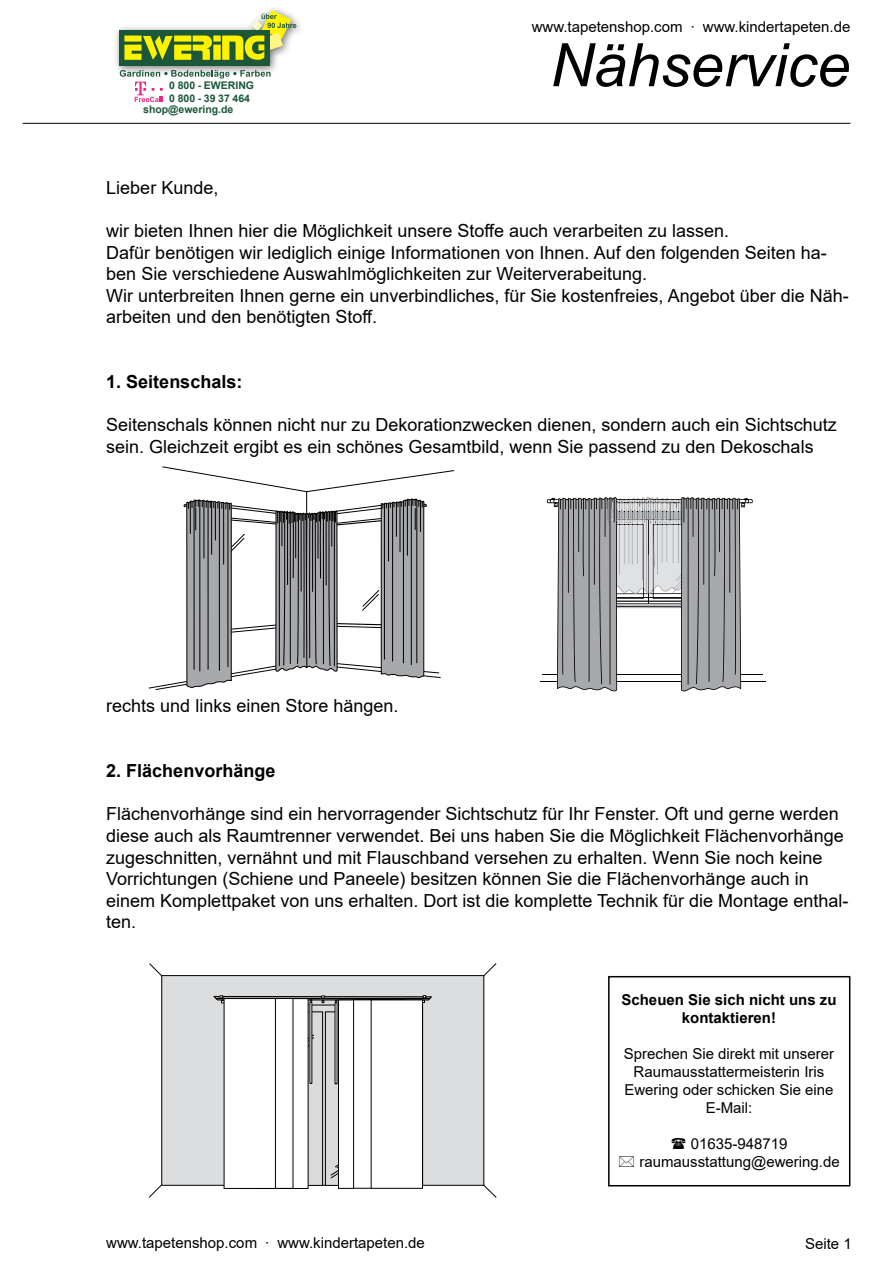
<style>
.page{position:relative;width:893px;height:1263px;background:#fff}
.page>*{position:absolute;margin:0;border:0;box-sizing:border-box;transform-origin:0 0}
.t1{font:italic 60px "Arial";color:#000}
.t2{font:18px/21.6px "Arial";color:#000}
.t3{font:700 18px "Arial";color:#000}
.t4{font:15px/18px "Arial";color:#000;text-align:center}
.t5{font:700 15px/18px "Arial";color:#000;text-align:center}
.t6{font:700 10.5px/12.6px "Arial";color:#1c5739}
.s1{font-family:"Minion Pro"}
</style>
<div class="page">
<div style="left:113px;top:5px;width:193px;height:70px;background:#000;opacity:.55"></div>
<div style="left:119px;top:30px;width:151px;height:35px;background:#1c5739"></div>
<svg style="left:124px;top:10px;width:172px;height:50px"></svg>
<svg style="left:120px;top:70px;width:151px;height:32px"></svg>
<hr style="left:23px;top:123px;width:827px;height:1px;background:#000">
<svg style="left:148px;top:466px;width:307px;height:224px"></svg>
<hr style="left:542px;top:674px;width:221px;height:1px;background:#000">
<hr style="left:540px;top:681px;width:225px;height:1px;background:#000">
<svg style="left:547px;top:497px;width:206px;height:194px"></svg>
<img style="left:607px;top:498px;width:79px;height:26px">
<svg style="left:149px;top:963px;width:348px;height:235px"></svg>
<svg style="left:183px;top:499px;width:249px;height:699px"></svg>
<div style="left:338px;top:1000px;width:52px;height:188px;background:#fff"></div>
<div style="left:338px;top:999px;width:52px;height:190px;border:1px solid #000"></div>
<div style="left:353px;top:999px;width:52px;height:190px;border:1px solid #000"></div>
<div style="left:371px;top:1000px;width:51px;height:188px;background:#fff"></div>
<div style="left:371px;top:999px;width:52px;height:190px;border:1px solid #000"></div>
<div style="left:608px;top:976px;width:242px;height:210px;border:2px solid #000"></div>
<p class="t6" style="left:169px;top:79px;width:86px">0 800 - EWERING<br>0 800 - 39 37 464</p>
<p class="t6" style="left:143px;top:103px;width:92px">shop@ewering.de</p>
<p class="t4" style="left:532px;top:18px;width:320px">www.tapetenshop.com <span class="s1">·</span> www.kindertapeten.de</p>
<h1 class="t1" style="left:550px;top:26px;width:302px">Nähservice</h1>
<p class="t2" style="left:106px;top:177px;width:114px">Lieber Kunde,</p>
<p class="t2" style="left:106px;top:220px;width:744px">wir bieten Ihnen hier die Möglichkeit unsere Stoffe auch verarbeiten zu lassen.<br>Dafür benötigen wir lediglich einige Informationen von Ihnen. Auf den folgenden Seiten ha&shy;ben Sie verschiedene Auswahlmöglichkeiten zur Weiterverabeitung.<br>Wir unterbreiten Ihnen gerne ein unverbindliches, für Sie kostenfreies, Angebot über die Näh&shy;arbeiten und den benötigten Stoff.</p>
<p class="t3" style="left:106px;top:369px;width:138px">1. Seitenschals:</p>
<p class="t2" style="left:106px;top:414px;width:732px">Seitenschals können nicht nur zu Dekorationzwecken dienen, sondern auch ein Sichtschutz sein. Gleichzeit ergibt es ein schönes Gesamtbild, wenn Sie passend zu den Dekoschals</p>
<p class="t2" style="left:106px;top:695px;width:294px">rechts und links einen Store hängen.</p>
<p class="t3" style="left:106px;top:758px;width:171px">2. Flächenvorhänge</p>
<p class="t2" style="left:106px;top:803px;width:744px">Flächenvorhänge sind ein hervorragender Sichtschutz für Ihr Fenster. Oft und gerne werden diese auch als Raumtrenner verwendet. Bei uns haben Sie die Möglichkeit Flächenvorhänge zugeschnitten, vernähnt und mit Flauschband versehen zu erhalten. Wenn Sie noch keine Vorrichtungen (Schiene und Paneele) besitzen können Sie die Flächenvorhänge auch in einem Komplettpaket von uns erhalten. Dort ist die komplette Technik für die Montage enthal&shy;ten.</p>
<p class="t5" style="left:621px;top:991px;width:217px">Scheuen Sie sich nicht uns zu kontaktieren!</p>
<p class="t4" style="left:624px;top:1044px;width:212px">Sprechen Sie direkt mit unserer<br>Raumausstattermeisterin Iris<br>Ewering oder schicken Sie eine<br>E-Mail:</p>
<p class="t4" style="left:639px;top:1134px;width:202px">01635-948719 raumausstattung@ewering.de</p>
<p class="t4" style="left:106px;top:1234px;width:320px">www.tapetenshop.com <span class="s1">·</span> www.kindertapeten.de</p>
<p class="t4" style="left:805px;top:1234px;width:48px">Seite 1</p>
</div>
